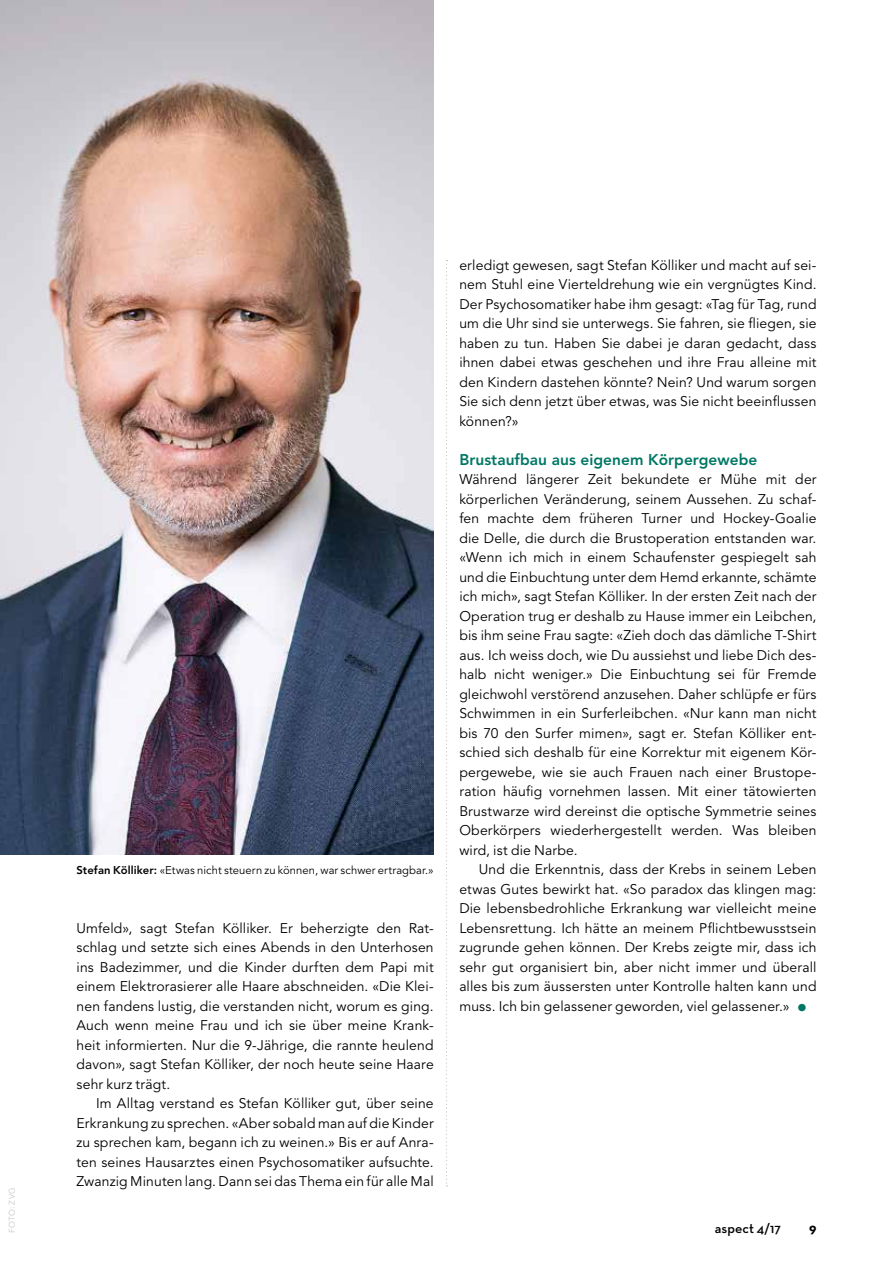
<style>
.page{position:relative;width:893px;height:1263px;background:#fff}
.page>*{position:absolute;margin:0;border:0;box-sizing:border-box;transform-origin:0 0}
.t1{font:800 15.45px "Avenir LT Std";letter-spacing:.005em;color:#007764}
.t2{font:13.95px/19.5px "Avenir LT Std";letter-spacing:.01em;color:#000;text-align:justify}
.t3{font:600 13.95px "Neutraface Text";letter-spacing:.005em;color:#000}
.t4{font:700 13.95px "Neutraface Text";color:#000}
.t5{font:11.25px "Avenir LT Std";letter-spacing:.005em;color:#000}
.t6{font:8.25px "Avenir LT Std";letter-spacing:.025em;color:#c6c6c6}
.s1{font-weight:800}
.s2{font-size:21px;color:#007764}
</style>
<div class="page">
<svg style="left:446px;top:260px;width:1px;height:926px"></svg>
<img style="left:0;top:0;width:434px;height:855px">
<p class="t6" style="left:7px;top:1233px;width:47px;rotate:-90deg">FOTO: ZVG</p>
<p class="t5" style="left:77px;top:864px;width:359px"><span class="s1">Stefan Kölliker:</span> «Etwas nicht steuern zu können, war schwer ertragbar.»</p>
<p class="t2" style="left:77px;top:919px;width:359px">Umfeld», sagt Stefan Kölliker. Er beherzigte den Rat&shy;schlag und setzte sich eines Abends in den Unterhosen ins Badezimmer, und die Kinder durften dem Papi mit einem Elektrorasierer alle Haare abschneiden. «Die Klei&shy;nen fandens lustig, die verstanden nicht, worum es ging.<br>Auch wenn meine Frau und ich sie über meine Krank&shy;heit informierten. Nur die 9-Jährige, die rannte heulend davon», sagt Stefan Kölliker, der noch heute seine Haare sehr kurz trägt.</p>
<p class="t2" style="left:77px;top:1094px;width:359px;text-indent:20px">Im Alltag verstand es Stefan Kölliker gut, über seine Erkrankung zu sprechen. «Aber sobald man auf die Kinder zu sprechen kam, begann ich zu weinen.» Bis er auf Anra&shy;ten seines Hausarztes einen Psychosomatiker aufsuchte.<br>Zwanzig Minuten lang. Dann sei das Thema ein für alle Mal</p>
<p class="t2" style="left:459px;top:256px;width:359px">erledigt gewesen, sagt Stefan Kölliker und macht auf sei&shy;nem Stuhl eine Vierteldrehung wie ein vergnügtes Kind.<br>Der Psychosomatiker habe ihm gesagt: «Tag für Tag, rund um die Uhr sind sie unterwegs. Sie fahren, sie fliegen, sie haben zu tun. Haben Sie dabei je daran gedacht, dass ihnen dabei etwas geschehen und ihre Frau alleine mit den Kindern dastehen könnte? Nein? Und warum sorgen Sie sich denn jetzt über etwas, was Sie nicht beeinflussen können?»</p>
<p class="t1" style="left:459px;top:450px;width:300px">Brustaufbau aus eigenem Körpergewebe</p>
<p class="t2" style="left:459px;top:470px;width:359px">Während längerer Zeit bekundete er Mühe mit der körperlichen Veränderung, seinem Aussehen. Zu schaf&shy;fen machte dem früheren Turner und Hockey-Goalie die Delle, die durch die Brustoperation entstanden war. «Wenn ich mich in einem Schaufenster gespiegelt sah und die Einbuchtung unter dem Hemd erkannte, schämte ich mich», sagt Stefan Kölliker. In der ersten Zeit nach der Operation trug er deshalb zu Hause immer ein Leibchen, bis ihm seine Frau sagte: «Zieh doch das dämliche T-Shirt aus. Ich weiss doch, wie Du aussiehst und liebe Dich des&shy;halb nicht weniger.» Die Einbuchtung sei für Fremde gleichwohl verstörend anzusehen. Daher schlüpfe er fürs Schwimmen in ein Surferleibchen. «Nur kann man nicht bis 70 den Surfer mimen», sagt er. Stefan Kölliker ent&shy;schied sich deshalb für eine Korrektur mit eigenem Kör&shy;pergewebe, wie sie auch Frauen nach einer Brustope&shy;ration häufig vornehmen lassen. Mit einer tätowierten Brustwarze wird dereinst die optische Symmetrie seines Oberkörpers wiederhergestellt werden. Was bleiben wird, ist die Narbe.</p>
<p class="t2" style="left:459px;top:860px;width:359px;text-indent:20px">Und die Erkenntnis, dass der Krebs in seinem Leben etwas Gutes bewirkt hat. «So paradox das klingen mag:<br>Die lebensbedrohliche Erkrankung war vielleicht meine Lebensrettung. Ich hätte an meinem Pflichtbewusstsein zugrunde gehen können. Der Krebs zeigte mir, dass ich sehr gut organisiert bin, aber nicht immer und überall alles bis zum äussersten unter Kontrolle halten kann und muss. Ich bin gelassener geworden, viel gelassener.» <span class="s2">•</span></p>
<p class="t3" style="left:715px;top:1219px;width:68px">aspect 4/17</p>
<p class="t4" style="left:809px;top:1219px;width:9px">9</p>
</div>
